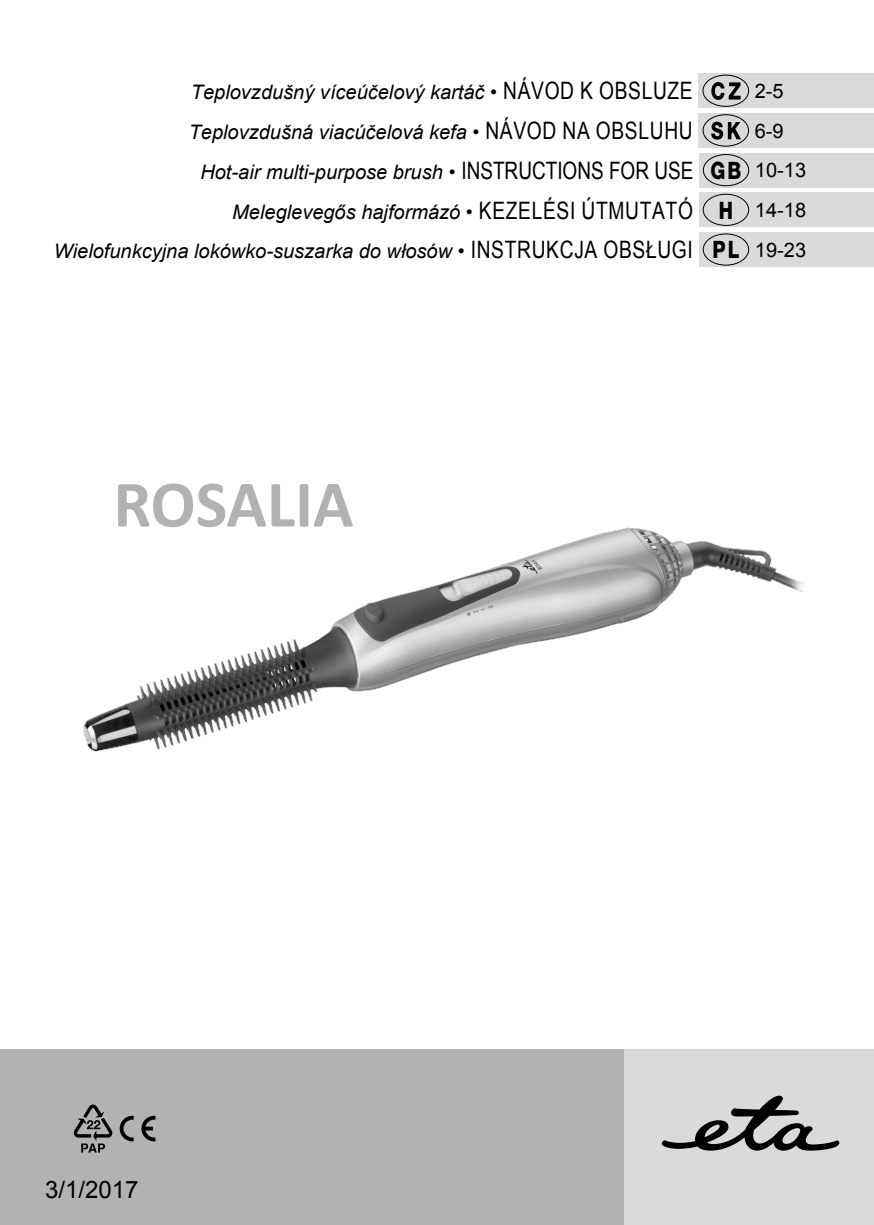
<style>
.page{position:relative;width:874px;height:1225px;background:#fff}
.page>*{position:absolute;margin:0;border:0;box-sizing:border-box;transform-origin:0 0}
.t1{font:700 66.8px "Calibri";color:#b2b2b2}
.t2{font:24px "Arial";color:#000}
.t3{font:italic 20px "Arial";color:#000}
.t4{font:20px "Arial";color:#000}
.s1{font-style:normal;font-size:24px}
.s2{font-style:normal}
.s3{font-family:"Helvetica Neue CE";font-weight:800;font-style:normal;font-size:24px}
</style>
<div class="page">
<div style="left:698px;top:74px;width:175px;height:34px;background:#dadada"></div>
<svg style="left:711px;top:82px;width:29px;height:18px"></svg>
<div style="left:702px;top:75px;width:46px;height:32px;border:1px solid #000;border-radius:50%"></div>
<div style="left:698px;top:113px;width:175px;height:34px;background:#dadada"></div>
<svg style="left:711px;top:122px;width:29px;height:18px"></svg>
<div style="left:702px;top:114px;width:46px;height:32px;border:1px solid #000;border-radius:50%"></div>
<div style="left:0;top:1049px;width:873px;height:176px;background:#b2b2b2"></div>
<div style="left:624px;top:1049px;width:249px;height:176px;background:#dadada"></div>
<svg style="left:661px;top:1095px;width:177px;height:55px"></svg>
<svg style="left:141px;top:1115px;width:14px;height:26px"></svg>
<svg style="left:120px;top:1115px;width:14px;height:26px"></svg>
<svg style="left:74px;top:1104px;width:39px;height:48px"></svg>
<div style="left:698px;top:233px;width:175px;height:34px;background:#dadada"></div>
<div style="left:702px;top:233px;width:46px;height:32px;border:1px solid #000;border-radius:50%"></div>
<div style="left:698px;top:193px;width:175px;height:34px;background:#dadada"></div>
<div style="left:702px;top:194px;width:46px;height:32px;border:1px solid #000;border-radius:50%"></div>
<div style="left:698px;top:153px;width:175px;height:34px;background:#dadada"></div>
<div style="left:702px;top:154px;width:46px;height:32px;border:1px solid #000;border-radius:50%"></div>
<img style="left:83px;top:527px;width:721px;height:225px">
<p class="t3" style="left:191px;top:79px;width:503px">Teplovzdušný víceúčelový kartáč • <span class="s1">NÁVOD K OBSLUZE</span></p>
<p class="t4" style="left:754px;top:77px;width:30px">2-5</p>
<p class="t3" style="left:189px;top:119px;width:505px">Teplovzdušná viacúčelová kefa • <span class="s1">NÁVOD NA OBSLUHU</span></p>
<p class="t4" style="left:754px;top:117px;width:30px">6-9</p>
<p class="t3" style="left:200px;top:159px;width:607px">Hot-air multi-purpose brush <span class="s2">•</span> <span class="s1">INSTRUCTIONS FOR USE</span> <span class="s3">GB</span> <span class="s2">10-13</span></p>
<p class="t3" style="left:232px;top:199px;width:575px">Meleglevegős hajformázó • <span class="s1">KEZELÉSI ÚTMUTATÓ</span> <span class="s3">H</span> <span class="s2">14-18</span></p>
<p class="t3" style="left:54px;top:238px;width:753px">Wielofunkcyjna lokówko-suszarka do włosów • <span class="s1">INSTRUKCJA OBSŁUGI</span> <span class="s3">PL</span> <span class="s2">19-23</span></p>
<h1 class="t1" style="left:113px;top:457px;width:241px">ROSALIA</h1>
<p class="t2" style="left:45px;top:1172px;width:95px">3/1/2017</p>
</div>
